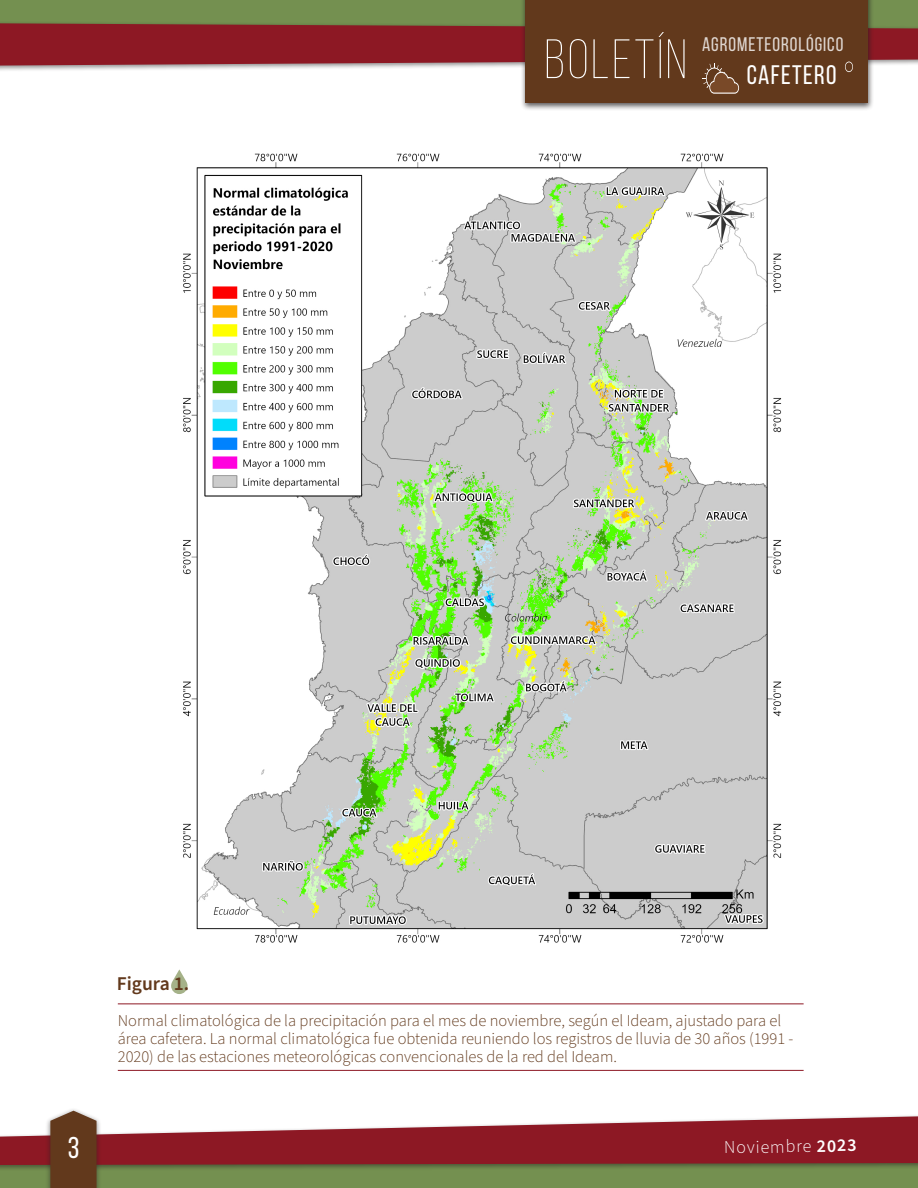
<style>
.page{position:relative;width:918px;height:1188px;background:#fff}
.page>*{position:absolute;margin:0;border:0;box-sizing:border-box;transform-origin:0 0}
.t1{font:300 55.35px "Bebas Neue";letter-spacing:.05em;color:#fff}
.t2{font:30px "Bebas Neue";color:#fff}
.t3{font:26.85px "Bebas Neue";letter-spacing:.05em;color:#fff}
.t4{font:19.65px "Bebas Neue";letter-spacing:.05em;color:#fff}
.Tit-figuras{font:600 19.5px "Source Sans Pro";color:#62391c}
.t5{font:300 18px "Source Sans Pro";color:#fff}
.Figuras{font:300 16.5px/18px "Source Sans Pro";color:#62391c}
.s1{font-weight:600}
</style>
<div class="page">
<div style="left:0;top:1143px;width:918px;height:45px;background:#749050"></div>
<div style="left:0;top:0;width:918px;height:55px;background:#749050"></div>
<div style="left:0;top:1113px;width:918px;height:59px;background:#231f20;opacity:.5"></div>
<svg style="left:0;top:1116px;width:918px;height:49px;fill:#8d1824"></svg>
<div style="left:520px;top:0;width:354px;height:111px;background:#231f20;opacity:.75"></div>
<div style="left:526px;top:0;width:342px;height:103px;background:#62391c"></div>
<svg style="left:0;top:23px;width:918px;height:71px"></svg>
<div style="left:45px;top:1107px;width:57px;height:81px;background:#231f20;opacity:.5"></div>
<svg style="left:50px;top:1111px;width:47px;height:77px;background:#6b452a"></svg>
<img style="left:183px;top:153px;width:599px;height:790px">
<svg style="left:171px;top:969px;width:17px;height:25px"></svg>
<hr style="left:118px;top:1003px;width:686px;height:1px;background:#8d1824">
<hr style="left:118px;top:1070px;width:686px;height:1px;background:#8d1824">
<p class="Tit-figuras" style="left:117px;top:971px;width:74px">Figura 1.</p>
<h1 class="t1" style="left:545px;top:30px;width:144px">BOLETÍN</h1>
<p class="t4" style="left:702px;top:34px;width:143px">AGROMETEOROLÓGICO</p>
<h3 class="t3" style="left:747px;top:60px;width:91px">CAFETERO</h3>
<p class="Figuras" style="left:118px;top:1012px;width:677px">Normal climatológica de la precipitación para el mes de noviembre, según el Ideam, ajustado para el área cafetera. La normal climatológica fue obtenida reuniendo los registros de lluvia de 30 años (1991 -<br>2020) de las estaciones meteorológicas convencionales de la red del Ideam.</p>
<h2 class="t2" style="left:68px;top:1132px;width:13px">3</h2>
<p class="t5" style="left:724px;top:1135px;width:134px;rotate:-1deg">Noviembre <span class="s1">2023</span></p>
</div>
